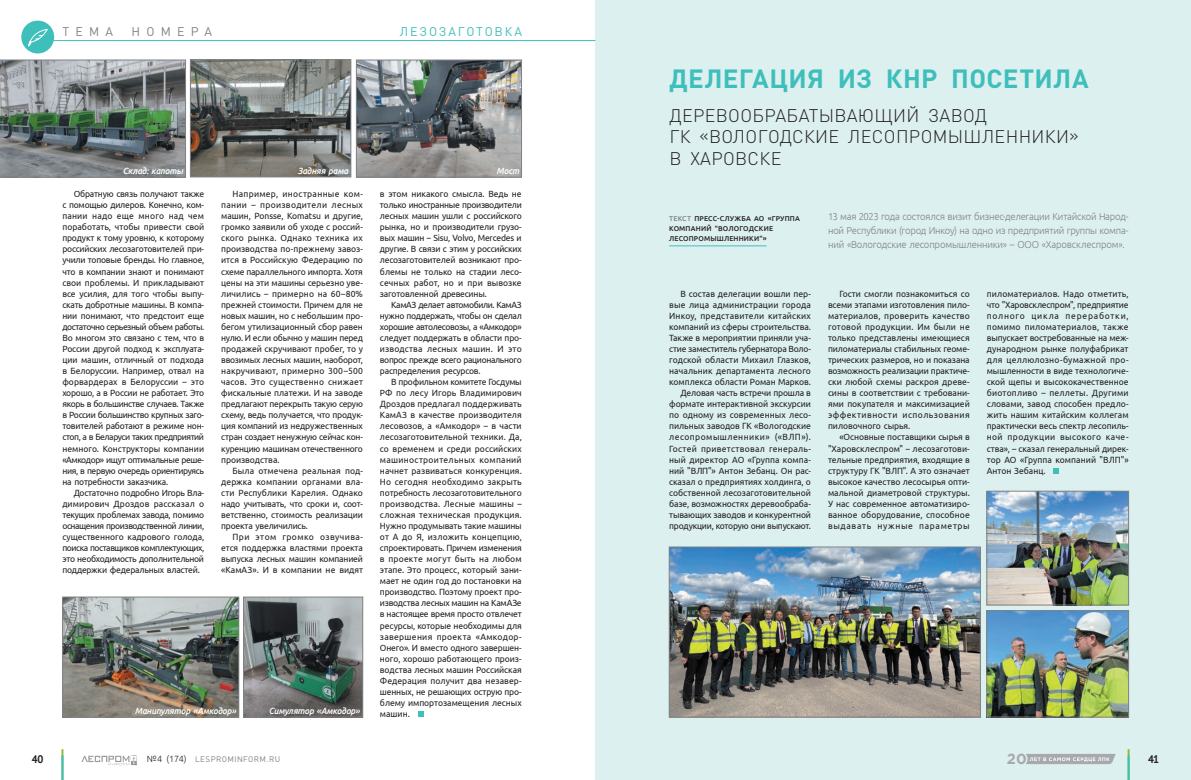
<style>
.page{position:relative;width:1191px;height:780px;background:#fff}
.page>*{position:absolute;margin:0;border:0;box-sizing:border-box;transform-origin:0 0}
.t1{font:700 26px "DIN Pro";letter-spacing:.01em;color:#3ebfbc}
.t2{font:300 18px/21.6px "DIN Pro";letter-spacing:.02em;color:#231f20}
.t3{font:700 14.6px "Gotham Pro";color:#a8a9ad}
.t4{font:12.5px "DIN Pro";letter-spacing:.15em;color:#3ebfbc}
.t5{font:12.5px "DIN Pro";letter-spacing:.5em;color:#808285}
.t6{font:700 11px "PT Sans";color:#231f20;scale:.95 1}
.t7{font:300 10px/14px "Ubuntu";letter-spacing:-.02em;color:#808285;text-align:justify;scale:.95 1}
.t8{font:9px/11.1px "Ubuntu";letter-spacing:-.005em;color:#231f20;text-align:justify;scale:.95 1}
.t9{font:italic 500 9px "Ubuntu";letter-spacing:-.025em;color:#fff;scale:.95 1}
.t10{font:8px "DIN Pro";letter-spacing:.05em;color:#808285}
.t11{font:500 7px/10px "Ubuntu";letter-spacing:.02em;color:#231f20}
.s1{color:#808285}
.s2{font-family:"Ubuntu";font-weight:300;font-size:9px;color:#231f20}
</style>
<div class="page">
<div style="left:595px;top:0;width:596px;height:780px;background:#dcf0ef"></div>
<hr style="left:61px;top:749px;width:2px;height:31px;background:#96ba33">
<hr style="left:1127px;top:749px;width:2px;height:31px;background:#96ba33">
<hr style="left:61px;top:755px;width:2px;height:25px;background:#3ebfbc">
<hr style="left:1127px;top:755px;width:2px;height:25px;background:#3ebfbc">
<svg style="left:81px;top:755px;width:56px;height:10px"></svg>
<svg style="left:1026px;top:754px;width:89px;height:10px"></svg>
<hr style="left:46px;top:40px;width:549px;height:1px;background:#3ebfbc">
<svg style="left:21px;top:21px;width:33px;height:33px"></svg>
<svg style="left:418px;top:711px;width:5px;height:6px"></svg>
<img style="left:245px;top:598px;width:116px;height:117px">
<div style="left:243px;top:596px;width:120px;height:121px;border:1px solid #808285"></div>
<svg style="left:0;top:60px;width:186px;height:117px;background:#76807f"></svg>
<img style="left:64px;top:598px;width:173px;height:117px">
<div style="left:62px;top:596px;width:177px;height:121px;border:1px solid #808285"></div>
<img style="left:192px;top:61px;width:157px;height:114px">
<div style="left:190px;top:59px;width:161px;height:118px;border:1px solid #808285"></div>
<img style="left:358px;top:62px;width:162px;height:113px">
<div style="left:356px;top:60px;width:166px;height:117px;border:1px solid #808285"></div>
<hr style="left:669px;top:245px;width:97px;height:1px;background:#3ebfbc">
<svg style="left:1053px;top:468px;width:6px;height:5px"></svg>
<img style="left:671px;top:548px;width:307px;height:167px">
<div style="left:669px;top:546px;width:311px;height:171px;border:1px solid #808285"></div>
<img style="left:988px;top:493px;width:138px;height:110px">
<div style="left:986px;top:491px;width:142px;height:114px;border:1px solid #808285"></div>
<img style="left:988px;top:612px;width:138px;height:103px">
<div style="left:986px;top:610px;width:142px;height:107px;border:1px solid #808285"></div>
<h3 class="t5" style="left:62px;top:23px;width:52px">ТЕМА</h3>
<h3 class="t5" style="left:131px;top:23px;width:82px">НОМЕРА</h3>
<h3 class="t4" style="left:400px;top:23px;width:124px">ЛЕЗОЗАГОТОВКА</h3>
<p class="t9" style="left:123px;top:165px;width:65px">Склад: капоты</p>
<p class="t9" style="left:298px;top:165px;width:54px">Задняя рама</p>
<p class="t9" style="left:496px;top:165px;width:25px">Мост</p>
<p class="t8" style="left:62px;top:188px;width:151px;text-indent:11px">Обратную связь получают также с помощью дилеров. Конечно, ком&shy;пании надо еще много над чем поработать, чтобы привести свой продукт к тому уровню, к которому российских лесозаготовителей при&shy;учили топовые бренды. Но главное, что в компании знают и понимают свои проблемы. И прикладывают все усилия, для того чтобы выпу&shy;скать добротные машины. В компа&shy;нии понимают, что предстоит еще достаточно серьезный объем работы.<br>Во многом это связано с тем, что в России другой подход к эксплуата&shy;ции машин, отличный от подхода в Белоруссии. Например, отвал на форвардерах в Белоруссии – это хорошо, а в России не работает. Это якорь в большинстве случаев. Также в России большинство крупных заго&shy;товителей работают в режиме нон&shy;стоп, а в Беларуси таких предприятий немного. Конструкторы компании «Амкодор» ищут оптимальные реше&shy;ния, в первую очередь ориентируясь на потребности заказчика.</p>
<p class="t8" style="left:62px;top:486px;width:151px;text-indent:11px">Достаточно подробно Игорь Вла&shy;димирович Дроздов рассказал о текущих проблемах завода, помимо оснащения производственной линии, существенного кадрового голода, поиска поставщиков комплектующих, это необходимость дополнительной поддержки федеральных властей.</p>
<p class="t8" style="left:380px;top:188px;width:151px">в этом никакого смысла. Ведь не только иностранные производители лесных машин ушли с российского рынка, но и производители грузо&shy;вых машин – Sisu, Volvo, Mercedes и другие. В связи с этим у российских лесозаготовителей возникают про&shy;блемы не только на стадии лесо&shy;сечных работ, но и при вывозке заготовленной древесины.</p>
<p class="t8" style="left:380px;top:299px;width:151px;text-indent:11px">КамАЗ делает автомобили. КамАЗ нужно поддержать, чтобы он сделал хорошие автолесовозы, а «Амкодор» следует поддержать в области про&shy;изводства лесных машин. И это вопрос прежде всего рационального распределения ресурсов.</p>
<p class="t8" style="left:380px;top:376px;width:151px;text-indent:11px">В профильном комитете Госдумы РФ по лесу Игорь Владимирович Дроздов предлагал поддерживать КамАЗ в качестве производителя лесовозов, а «Амкодор» – в части лесозаготовительной техники. Да, со временем и среди российских машиностроительных компаний начнет развиваться конкуренция.<br>Но сегодня необходимо закрыть потребность лесозаготовительного производства. Лесные машины – сложная техническая продукция.<br>Нужно продумывать такие машины от А до Я, изложить концепцию, спроектировать. Причем изменения в проекте могут быть на любом этапе. Это процесс, который зани&shy;мает не один год до постановки на производство. Поэтому проект про&shy;изводства лесных машин на КамАЗе в настоящее время просто отвлечет ресурсы, которые необходимы для завершения проекта «Амкодор-Онего». И вместо одного завершен&shy;ного, хорошо работающего произ&shy;водства лесных машин Российская Федерация получит два незавер&shy;шенных, не решающих острую про&shy;блему импортозамещения лесных</p>
<p class="t8" style="left:221px;top:188px;width:151px;text-indent:11px">Например, иностранные ком&shy;пании – производители лесных машин, Ponsse, Кomatsu и другие, громко заявили об уходе с россий&shy;ского рынка. Однако техника их производства по-прежнему завоз&shy;ится в Российскую Федерацию по схеме параллельного импорта. Хотя цены на эти машины серьезно уве&shy;личились – примерно на 60–80% прежней стоимости. Причем для не новых машин, но с небольшим про&shy;бегом утилизационный сбор равен нулю. И если обычно у машин перед продажей скручивают пробег, то у ввозимых лесных машин, наоборот, накручивают, примерно 300–500 часов. Это существенно снижает фискальные платежи. И на заводе предлагают перекрыть такую серую схему, ведь получается, что продук&shy;ция компаний из недружественных стран создает ненужную сейчас кон&shy;куренцию машинам отечественного производства.</p>
<p class="t8" style="left:221px;top:464px;width:151px;text-indent:11px">Была отмечена реальная под&shy;держка компании органами вла&shy;сти Республики Карелия. Однако надо учитывать, что сроки и, соот&shy;ветственно, стоимость реализации проекта увеличились.</p>
<p class="t8" style="left:221px;top:531px;width:151px;text-indent:11px">При этом громко озвучива&shy;ется поддержка властями проекта выпуска лесных машин компанией «КамАЗ». И в компании не видят</p>
<p class="t9" style="left:135px;top:705px;width:108px">Манипулятор «Амкодор»</p>
<p class="t8" style="left:380px;top:708px;width:33px">машин.</p>
<p class="t9" style="left:269px;top:705px;width:97px">Симулятор «Амкодор»</p>
<h1 class="t1" style="left:669px;top:57px;width:18px">Деле</h1>
<h1 class="t1" style="left:739px;top:57px;width:67px">гация</h1>
<h1 class="t1" style="left:837px;top:57px;width:150px">из КНР посетила</h1>
<h2 class="t2" style="left:669px;top:103px;width:411px">деревообрабатывающий завод<br>ГК «Вологодские лесопромышленники» в Харовске</h2>
<p class="t11" style="left:669px;top:213px;width:131px"><span class="s1">текст</span> П ресс-служба АО «Группа компаний "Вологодские лесопромы шленники"»</p>
<p class="t7" style="left:828px;top:209px;width:318px">13 мая 2023 года состоялся визит бизнес-делегации Китайской Народ&shy;ной Республики (город Инкоу) на одно из предприятий группы компа&shy;ний «Вологодские лесопромышленники» – ООО «Харовсклеспром».</p>
<p class="t8" style="left:669px;top:287px;width:151px;text-align:right">В состав делегации вошли пер&shy;вые лица администрации города<br>Инкоу, представители китайских компаний из сферы строительства.<br>Также в мероприятии приняли уча&shy;стие заместитель губернатора Воло&shy;годской области Михаил Глазков, начальник департамента лесного комплекса области Роман Марков.<br>Деловая часть встречи прошла в формате интерактивной экскурсии по одному из современных лесо&shy;пильных заводов ГК «Вологодские лесопромышленники» («ВЛП»).<br>Гостей приветствовал генераль&shy;ный директор АО «Группа компа&shy;ний "ВЛП"» Антон Зебанц. Он рас&shy;сказал о предприятиях холдинга, о собственной лесозаготовительной базе, возможностях деревообраба&shy;тывающих заводов и конкурентной продукции, которую они выпускают.</p>
<p class="t8" style="left:828px;top:287px;width:151px;text-indent:11px">Гости смогли познакомиться со всеми этапами изготовления пило&shy;материалов, проверить качество готовой продукции. Им были не только представлены имеющиеся пиломатериалы стабильных геоме&shy;трических размеров, но и показана возможность реализации практиче&shy;ски любой схемы раскроя древе&shy;сины в соответствии с требовани&shy;ями покупателя и максимизацией эффективности использования пиловочного сырья.</p>
<p class="t8" style="left:828px;top:431px;width:151px;text-indent:11px">«Основные поставщики сырья в "Харовсклеспром" – лесозаготови&shy;тельные предприятия, входящие в структуру ГК "ВЛП". А это означает высокое качество лесосырья опти&shy;мальной диаметровой структуры.<br>У нас современное автоматизиро&shy;ванное оборудование, способное выдавать нужные параметры</p>
<p class="t8" style="left:986px;top:287px;width:151px">пиломатериалов. Надо отметить, что "Харовсклеспром", предприятие полного цикла переработки, помимо пиломатериалов, также выпускает востребованные на меж&shy;дународном рынке полуфабрикат для целлюлозно-бумажной про&shy;мышленности в виде технологиче&shy;ской щепы и высококачественное биотопливо – пеллеты. Другими словами, завод способен предло&shy;жить нашим китайским коллегам практически весь спектр лесопиль&shy;ной продукции высокого каче&shy;ства», – сказал генеральный дирек&shy;тор АО «Группа компаний "ВЛП"» Антон Зебанц.</p>
<p class="t6" style="left:32px;top:752px;width:14px">40</p>
<p class="t10" style="left:147px;top:754px;width:135px"><span class="s2">№4 (174)</span> LESPROMINFORM.RU</p>
<h3 class="t3" style="left:1007px;top:750px;width:21px">20</h3>
<p class="t6" style="left:1148px;top:752px;width:13px">41</p>
</div>
